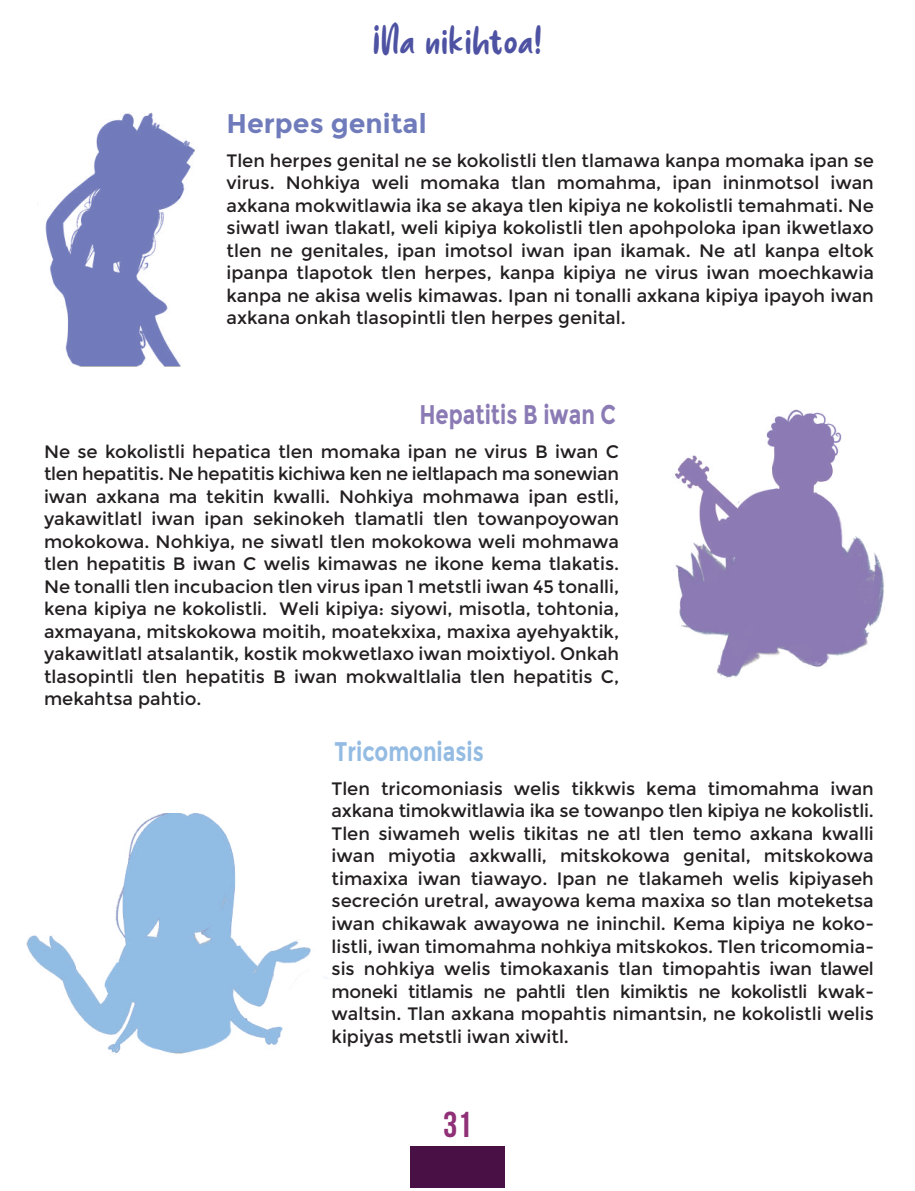
<style>
.page{position:relative;width:915px;height:1191px;background:#fff}
.page>*{position:absolute;margin:0;border:0;box-sizing:border-box;transform-origin:0 0}
.t1{font:45px "sweetpurple";letter-spacing:.01em;color:#4e52a2}
.t2{font:700 36px "Bebas Neue";color:#903077}
.t3{font:700 27px "Montserrat";color:#8b7bb5;scale:.79 1}
.t4{font:700 27px "Montserrat";color:#707bbb}
.t5{font:700 27px "Montserrat";color:#94bce3;scale:.79 1}
.t6{font:18px/22.5px "Montserrat";color:#231f20;text-align:justify}
</style>
<div class="page">
<div style="left:410px;top:1146px;width:94px;height:41px;background:#491045"></div>
<img style="left:38px;top:112px;width:157px;height:255px">
<img style="left:673px;top:409px;width:212px;height:270px">
<img style="left:26px;top:813px;width:302px;height:242px">
<h1 class="t1" style="left:373px;top:12px;width:170px">¡Na nikihtoa!</h1>
<h3 class="t4" style="left:226px;top:108px;width:201px">Herpes genital</h3>
<p class="t6" style="left:226px;top:149px;width:648px">Tlen herpes genital ne se kokolistli tlen tlamawa kanpa momaka ipan se virus. Nohkiya weli momaka tlan momahma, ipan ininmotsol iwan axkana mokwitlawia ika se akaya tlen kipiya ne kokolistli temahmati. Ne siwatl iwan tlakatl, weli kipiya kokolistli tlen apohpoloka ipan ikwetlaxo tlen ne genitales, ipan imotsol iwan ipan ikamak. Ne atl kanpa eltok ipanpa tlapotok tlen herpes, kanpa kipiya ne virus iwan moechkawia kanpa ne akisa welis kimawas. Ipan ni tonalli axkana kipiya ipayoh iwan axkana onkah tlasopintli tlen herpes genital.</p>
<h3 class="t3" style="left:419px;top:398px;width:250px">Hepatitis B iwan C</h3>
<p class="t6" style="left:44px;top:440px;width:576px">Ne se kokolistli hepatica tlen momaka ipan ne virus B iwan C tlen hepatitis. Ne hepatitis kichiwa ken ne ieltlapach ma sonewian iwan axkana ma tekitin kwalli. Nohkiya mohmawa ipan estli, yakawitlatl iwan ipan sekinokeh tlamatli tlen towanpoyowan mokokowa. Nohkiya, ne siwatl tlen mokokowa weli mohmawa tlen hepatitis B iwan C welis kimawas ne ikone kema tlakatis.<br>Ne tonalli tlen incubacion tlen virus ipan 1 metstli iwan 45 tonalli, kena kipiya ne kokolistli. Weli kipiya: siyowi, misotla, tohtonia, axmayana, mitskokowa moitih, moatekxixa, maxixa ayehyaktik, yakawitlatl atsalantik, kostik mokwetlaxo iwan moixtiyol. Onkah tlasopintli tlen hepatitis B iwan mokwaltlalia tlen hepatitis C, mekahtsa pahtio.</p>
<h3 class="t5" style="left:334px;top:736px;width:190px">Tricomoniasis</h3>
<p class="t6" style="left:331px;top:777px;width:543px">Tlen tricomoniasis welis tikkwis kema timomahma iwan axkana timokwitlawia ika se towanpo tlen kipiya ne kokolistli.<br>Tlen siwameh welis tikitas ne atl tlen temo axkana kwalli iwan miyotia axkwalli, mitskokowa genital, mitskokowa timaxixa iwan tiawayo. Ipan ne tlakameh welis kipiyaseh secreción uretral, awayowa kema maxixa so tlan moteketsa iwan chikawak awayowa ne ininchil. Kema kipiya ne koko&shy;listli, iwan timomahma nohkiya mitskokos. Tlen tricomomia&shy;sis nohkiya welis timokaxanis tlan timopahtis iwan tlawel moneki titlamis ne pahtli tlen kimiktis ne kokolistli kwak&shy;waltsin. Tlan axkana mopahtis nimantsin, ne kokolistli welis kipiyas metstli iwan xiwitl.</p>
<h2 class="t2" style="left:443px;top:1104px;width:30px">31</h2>
</div>
